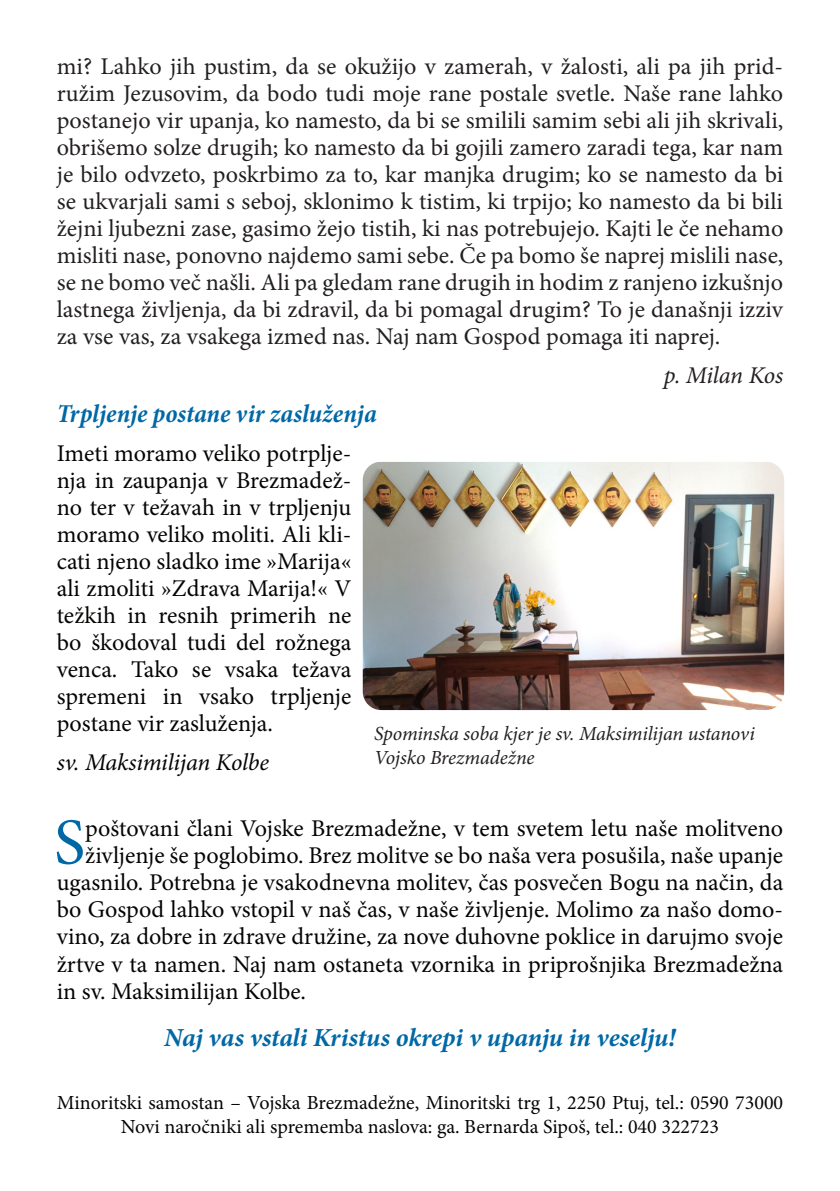
<style>
.page{position:relative;width:840px;height:1191px;background:#fff}
.page>*{position:absolute;margin:0;border:0;box-sizing:border-box;transform-origin:0 0}
.t1{font:65.6px "Minion Pro";color:#0168a6}
.t2{font:italic 700 26px "Minion Pro";letter-spacing:-.005em;color:#0168a6}
.t3{font:italic 700 condensed 26px "Minion Pro";color:#0168a6}
.t4{font:24px/27px "Minion Pro";color:#231f20;text-align:justify}
.t5{font:24px/27px "Minion Pro";color:#040503;text-align:justify}
.t6{font:italic 24px "Minion Pro";letter-spacing:-.01em;color:#040503}
.t7{font:italic 24px "Minion Pro";letter-spacing:-.01em;color:#231f20}
.t8{font:20px/24px "Minion Pro";color:#040503;text-align:center}
.t9{font:italic 20px/24px "Minion Pro";letter-spacing:-.01em;color:#231f20}
</style>
<div class="page">
<img style="left:363px;top:462px;width:420px;height:247px">
<div style="left:351px;top:450px;width:444px;height:271px;border:11px solid #fff;border-radius:24px"></div>
<p class="t4" style="left:57px;top:53px;width:727px">mi? Lahko jih pustim, da se okužijo v zamerah, v žalosti, ali pa jih prid&shy;ružim Jezusovim, da bodo tudi moje rane postale svetle. Naše rane lahko postanejo vir upanja, ko namesto, da bi se smilili samim sebi ali jih skrivali, obrišemo solze drugih; ko namesto da bi gojili zamero zaradi tega, kar nam je bilo odvzeto, poskrbimo za to, kar manjka drugim; ko se namesto da bi se ukvarjali sami s seboj, sklonimo k tistim, ki trpijo; ko namesto da bi bili žejni ljubezni zase, gasimo žejo tistih, ki nas potrebujejo. Kajti le če nehamo misliti nase, ponovno najdemo sami sebe. Če pa bomo še naprej mislili nase, se ne bomo več našli. Ali pa gledam rane drugih in hodim z ranjeno izkušnjo lastnega življenja, da bi zdravil, da bi pomagal drugim? To je današnji izziv za vse vas, za vsakega izmed nas. Naj nam Gospod pomaga iti naprej.</p>
<p class="t7" style="left:663px;top:359px;width:121px">p. Milan Kos</p>
<p class="t3" style="left:57px;top:396px;width:321px">Trpljenje postane vir zasluženja</p>
<p class="t5" style="left:57px;top:440px;width:296px">Imeti moramo veliko potrplje&shy;nja in zaupanja v Brezmadež&shy;no ter v težavah in v trpljenju moramo veliko moliti. Ali kli&shy;cati njeno sladko ime »Marija« ali zmoliti »Zdrava Marija!« V težkih in resnih primerih ne bo škodoval tudi del rožnega venca. Tako se vsaka težava spremeni in vsako trpljenje postane vir zasluženja.</p>
<p class="t6" style="left:57px;top:746px;width:214px">sv. Maksimilijan Kolbe</p>
<p class="t9" style="left:374px;top:722px;width:382px">Spominska soba kjer je sv. Maksimilijan ustanovi<br>Vojsko Brezmadežne</p>
<p class="t1" style="left:54px;top:798px;width:33px">S</p>
<p class="t5" style="left:85px;top:815px;width:699px">poštovani člani Vojske Brezmadežne, v tem svetem letu naše molitveno</p>
<p class="t5" style="left:85px;top:842px;width:699px">življenje še poglobimo. Brez molitve se bo naša vera posušila, naše upanje</p>
<p class="t5" style="left:57px;top:869px;width:727px">ugasnilo. Potrebna je vsakodnevna molitev, čas posvečen Bogu na način, da</p>
<p class="t5" style="left:57px;top:896px;width:727px">bo Gospod lahko vstopil v naš čas, v naše življenje. Molimo za našo domo-</p>
<p class="t5" style="left:57px;top:923px;width:727px">vino, za dobre in zdrave družine, za nove duhovne poklice in darujmo svoje</p>
<p class="t5" style="left:57px;top:950px;width:727px">žrtve v ta namen. Naj nam ostaneta vzornika in priprošnjika Brezmadežna</p>
<p class="t5" style="left:57px;top:977px;width:251px">in sv. Maksimilijan Kolbe.</p>
<p class="t2" style="left:164px;top:1018px;width:512px">Naj vas vstali Kristus okrepi v upanju in veselju!</p>
<p class="t8" style="left:57px;top:1091px;width:727px">Minoritski samostan – Vojska Brezmadežne, Minoritski trg 1, 2250 Ptuj, tel.: 0590 73000<br>Novi naročniki ali sprememba naslova: ga. Bernarda Sipoš, tel.: 040 322723</p>
</div>
